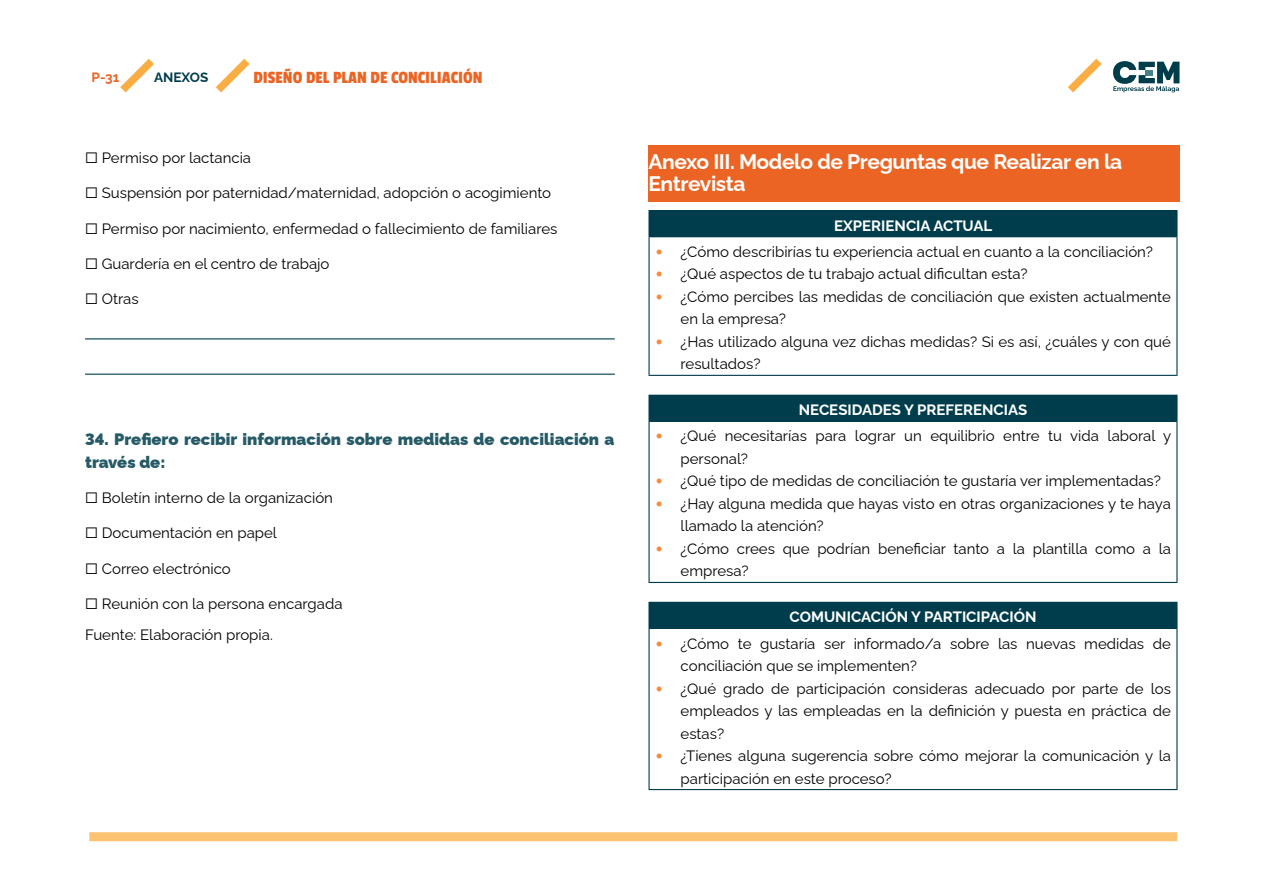
<style>
.page{position:relative;width:1263px;height:893px;background:#fff}
.page>*{position:absolute;margin:0;border:0;box-sizing:border-box;transform-origin:0 0}
.t1{font:700 21px/22.5px "Raleway";letter-spacing:-.02em;color:#fff}
.t2{font:18px "Passion One";color:#ec6423}
.t3{font:900 16.5px/22.5px "Raleway";color:#265a67}
.t4{font:15px/22.5px "Raleway";color:#000}
.t5{font:700 15px "Raleway";color:#fff}
.t6{font:700 13.5px "Raleway";color:#003d4c}
.t7{font:700 13.5px "Raleway";color:#ec6423}
.s1{font-family:"Chivo";font-weight:700;color:#f68b3d}
</style>
<div class="page">
<div style="left:89px;top:832px;width:1088px;height:9px;background:#fbc271"></div>
<svg style="left:120px;top:58px;width:34px;height:35px"></svg>
<svg style="left:1068px;top:58px;width:111px;height:35px"></svg>
<svg style="left:216px;top:58px;width:34px;height:35px"></svg>
<div style="left:648px;top:145px;width:531px;height:57px;background:#ec6423"></div>
<hr style="left:85px;top:338px;width:530px;height:1px;background:#003d4c">
<hr style="left:85px;top:374px;width:530px;height:1px;background:#003d4c">
<div style="left:649px;top:211px;width:528px;height:26px;background:#003d4c"></div>
<hr style="left:648px;top:210px;width:529px;height:1px;background:#003d4c">
<hr style="left:648px;top:211px;width:2px;height:25px;background:#003d4c">
<hr style="left:648px;top:236px;width:529px;height:1px;background:#003d4c">
<hr style="left:648px;top:237px;width:2px;height:138px;background:#003d4c">
<hr style="left:1176px;top:237px;width:1px;height:138px;background:#003d4c">
<hr style="left:648px;top:375px;width:529px;height:1px;background:#003d4c">
<div style="left:649px;top:395px;width:528px;height:26px;background:#003d4c"></div>
<hr style="left:648px;top:421px;width:529px;height:1px;background:#003d4c">
<hr style="left:648px;top:395px;width:529px;height:1px;background:#003d4c">
<hr style="left:648px;top:396px;width:2px;height:25px;background:#003d4c">
<hr style="left:648px;top:422px;width:2px;height:160px;background:#003d4c">
<hr style="left:1176px;top:422px;width:1px;height:160px;background:#003d4c">
<hr style="left:648px;top:582px;width:529px;height:1px;background:#003d4c">
<div style="left:649px;top:602px;width:528px;height:26px;background:#003d4c"></div>
<hr style="left:648px;top:602px;width:529px;height:1px;background:#003d4c">
<hr style="left:648px;top:603px;width:2px;height:25px;background:#003d4c">
<hr style="left:648px;top:628px;width:529px;height:1px;background:#003d4c">
<hr style="left:648px;top:629px;width:2px;height:160px;background:#003d4c">
<hr style="left:1176px;top:629px;width:1px;height:160px;background:#003d4c">
<hr style="left:648px;top:789px;width:529px;height:1px;background:#003d4c">
<p class="t7" style="left:92px;top:66px;width:29px">P-31</p>
<p class="t6" style="left:154px;top:66px;width:56px">ANEXOS</p>
<p class="t2" style="left:253px;top:68px;width:231px">DISEÑO DEL PLAN DE CONCILIACIÓN</p>
<p class="t4" style="left:85px;top:145px;width:168px">☐ Permiso por lactancia</p>
<p class="t4" style="left:85px;top:180px;width:468px">☐ Suspensión por paternidad/maternidad, adopción o acogimiento</p>
<p class="t4" style="left:85px;top:215px;width:474px">☐ Permiso por nacimiento, enfermedad o fallecimiento de familiares</p>
<p class="t4" style="left:85px;top:251px;width:246px">☐ Guardería en el centro de trabajo</p>
<p class="t4" style="left:85px;top:286px;width:55px">☐ Otras</p>
<p class="t3" style="left:85px;top:426px;width:531px">34. Prefiero recibir información sobre medidas de conciliación a través de:</p>
<p class="t4" style="left:85px;top:485px;width:249px">☐ Boletín interno de la organización</p>
<p class="t4" style="left:85px;top:520px;width:193px">☐ Documentación en papel</p>
<p class="t4" style="left:85px;top:555px;width:147px">☐ Correo electrónico</p>
<p class="t4" style="left:85px;top:586px;width:259px;line-height:30.8px">☐ Reunión con la persona encargada<br>Fuente: Elaboración propia.</p>
<h1 class="t1" style="left:648px;top:148px;width:475px">Anexo III. Modelo de Preguntas que Realizar en la<br>Entrevista</h1>
<p class="t5" style="left:834px;top:213px;width:160px">EXPERIENCIA ACTUAL</p>
<p class="t4" style="left:655px;top:239px;width:499px"><span class="s1">•</span> ¿Cómo describirías tu experiencia actual en cuanto a la conciliación?</p>
<p class="t4" style="left:655px;top:261px;width:374px"><span class="s1">•</span> ¿Qué aspectos de tu trabajo actual dificultan esta?</p>
<p class="t4" style="left:680px;top:284px;width:492px;text-indent:-26px"><span class="s1">•</span> ¿Cómo percibes las medidas de conciliación que existen actualmente en la empresa?</p>
<p class="t4" style="left:680px;top:329px;width:492px;text-indent:-26px"><span class="s1">•</span> ¿Has utilizado alguna vez dichas medidas? Si es así, ¿cuáles y con qué resultados?</p>
<p class="t5" style="left:799px;top:398px;width:230px">NECESIDADES Y PREFERENCIAS</p>
<p class="t4" style="left:680px;top:423px;width:492px;text-indent:-26px"><span class="s1">•</span> ¿Qué necesitarías para lograr un equilibrio entre tu vida laboral y personal?</p>
<p class="t4" style="left:655px;top:468px;width:507px"><span class="s1">•</span> ¿Qué tipo de medidas de conciliación te gustaría ver implementadas?</p>
<p class="t4" style="left:680px;top:491px;width:492px;text-indent:-26px"><span class="s1">•</span> ¿Hay alguna medida que hayas visto en otras organizaciones y te haya llamado la atención?</p>
<p class="t4" style="left:680px;top:536px;width:492px;text-indent:-26px"><span class="s1">•</span> ¿Cómo crees que podrían beneficiar tanto a la plantilla como a la empresa?</p>
<p class="t5" style="left:789px;top:605px;width:248px">COMUNICACIÓN Y PARTICIPACIÓN</p>
<p class="t4" style="left:680px;top:630px;width:492px;text-indent:-26px"><span class="s1">•</span> ¿Cómo te gustaría ser informado/a sobre las nuevas medidas de conciliación que se implementen?</p>
<p class="t4" style="left:680px;top:675px;width:492px;text-align:justify;text-indent:-26px"><span class="s1">•</span> ¿Qué grado de participación consideras adecuado por parte de los empleados y las empleadas en la definición y puesta en práctica de estas?</p>
<p class="t4" style="left:680px;top:743px;width:492px;text-indent:-26px"><span class="s1">•</span> ¿Tienes alguna sugerencia sobre cómo mejorar la comunicación y la participación en este proceso?</p>
</div>
